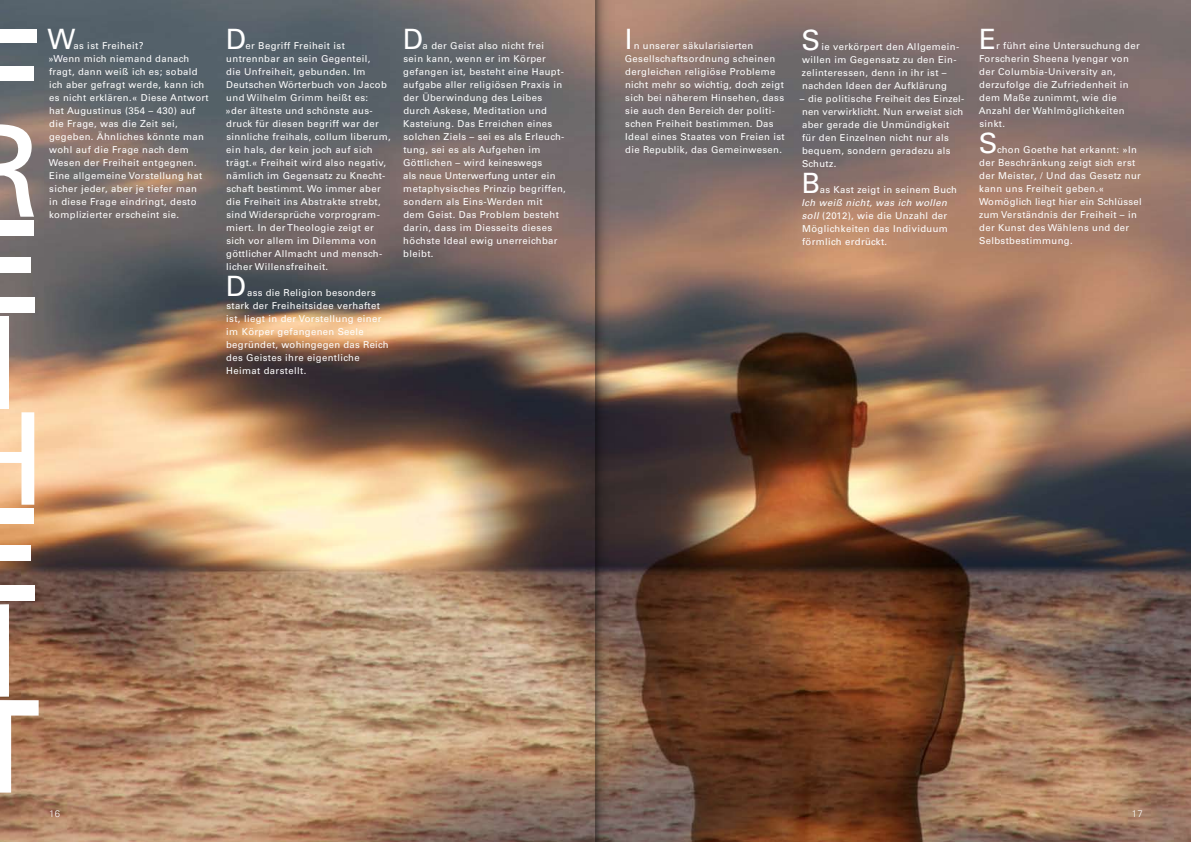
<style>
.page{position:relative;width:1191px;height:842px;background:#fff}
.page>*{position:absolute;margin:0;border:0;box-sizing:border-box;transform-origin:0 0}
.t1{font:28px "Univers";color:#fff}
.t2{font:9.5px/13px "Univers";letter-spacing:.04em;color:#fff}
.t3{font:300 9.5px "Univers";color:#fff}
.s1{font-style:italic}
</style>
<div class="page">
<img style="left:0;top:0;width:1191px;height:842px">
<div style="left:0;top:508px;width:33px;height:16px;background:#fff"></div>
<div style="left:0;top:221px;width:33px;height:15px;background:#fff"></div>
<div style="left:0;top:545px;width:31px;height:16px;background:#fff"></div>
<div style="left:0;top:258px;width:31px;height:15px;background:#fff"></div>
<div style="left:0;top:585px;width:35px;height:16px;background:#fff"></div>
<div style="left:0;top:298px;width:35px;height:15px;background:#fff"></div>
<svg style="left:0;top:700px;width:39px;height:93px"></svg>
<div style="left:0;top:604px;width:9px;height:93px;background:#fff"></div>
<svg style="left:0;top:412px;width:34px;height:93px"></svg>
<div style="left:0;top:316px;width:9px;height:93px;background:#fff"></div>
<div style="left:0;top:30px;width:36px;height:13px;background:#fff"></div>
<div style="left:0;top:67px;width:34px;height:14px;background:#fff"></div>
<svg style="left:0;top:124px;width:34px;height:93px"></svg>
<svg style="left:595px;top:0;width:29px;height:842px;background:#6f5a51"></svg>
<h1 class="t1" style="left:47px;top:23px;width:29px">W</h1>
<p class="t2" style="left:48px;top:40px;width:162px;text-indent:25px">as ist Freiheit?<br>»Wenn mich niemand danach fragt, dann weiß ich es; sobald ich aber gefragt werde, kann ich es nicht erklären.« Diese Antwort hat Augustinus (354 – 430) auf die Frage, was die Zeit sei, gegeben. Ähnliches könnte man wohl auf die Frage nach dem<br>Wesen der Freiheit entgegnen.<br>Eine allgemeine Vorstellung hat sicher jeder, aber je tiefer man<br>in diese Frage eindringt, desto komplizierter erscheint sie.</p>
<h1 class="t1" style="left:226px;top:23px;width:22px">D</h1>
<p class="t2" style="left:225px;top:40px;width:167px;text-indent:20px">er Begriff Freiheit ist untrennbar an sein Gegenteil,<br>die Unfreiheit, gebunden. Im<br>Deutschen Wörterbuch von Jacob und Wilhelm Grimm heißt es: »der älteste und schönste aus&shy;druck für diesen begriff war der sinnliche freihals, collum liberum, ein hals, der kein joch auf sich trägt.« Freiheit wird also negativ, nämlich im Gegensatz zu Knecht&shy;schaft bestimmt. Wo immer aber die Freiheit ins Abstrakte strebt, sind Widersprüche vorprogram&shy;miert. In der Theologie zeigt er sich vor allem im Dilemma von göttlicher Allmacht und mensch&shy;licher Willensfreiheit.</p>
<h1 class="t1" style="left:226px;top:270px;width:22px">D</h1>
<p class="t2" style="left:226px;top:287px;width:164px;text-indent:21px">ass die Religion besonders stark der Freiheitsidee verhaftet ist, liegt in der Vorstellung einer im Körper gefangenen Seele begründet, wohingegen das Reich des Geistes ihre eigentliche<br>Heimat darstellt.</p>
<h1 class="t1" style="left:403px;top:23px;width:22px">D</h1>
<p class="t2" style="left:403px;top:40px;width:164px;text-indent:20px">a der Geist also nicht frei sein kann, wenn er im Körper gefangen ist, besteht eine Haupt&shy;aufgabe aller religiösen Praxis in der Überwindung des Leibes durch Askese, Meditation und<br>Kasteiung. Das Erreichen eines solchen Ziels – sei es als Erleuch&shy;tung, sei es als Aufgehen im<br>Göttlichen – wird keineswegs<br>als neue Unterwerfung unter ein metaphysisches Prinzip begriffen, sondern als Eins-Werden mit<br>dem Geist. Das Problem besteht darin, dass im Diesseits dieses höchste Ideal ewig unerreichbar bleibt.</p>
<h1 class="t1" style="left:625px;top:23px;width:9px">I</h1>
<p class="t2" style="left:625px;top:40px;width:161px;text-indent:9px">n unserer säkularisierten<br>Gesellschaftsordnung scheinen dergleichen religiöse Probleme nicht mehr so wichtig, doch zeigt sich bei näherem Hinsehen, dass sie auch den Bereich der politi&shy;schen Freiheit bestimmen. Das<br>Ideal eines Staates von Freien ist die Republik, das Gemeinwesen.</p>
<h1 class="t1" style="left:801px;top:23px;width:20px">S</h1>
<p class="t2" style="left:802px;top:40px;width:159px;text-indent:19px">ie verkörpert den Allgemein&shy;willen im Gegensatz zu den Ein&shy;zelinteressen, denn in ihr ist – nachden Ideen der Aufklärung</p>
<p class="t2" style="left:800px;top:92px;width:166px">– die politische Freiheit des Einzel&shy;nen verwirklicht. Nun erweist sich aber gerade die Unmündigkeit<br>für den Einzelnen nicht nur als bequem, sondern geradezu als<br>Schutz.</p>
<h1 class="t1" style="left:801px;top:166px;width:20px">B</h1>
<p class="t2" style="left:819px;top:183px;width:139px">as Kast zeigt in seinem Buch</p>
<p class="t2" style="left:801px;top:196px;width:148px;text-align:justify"><span class="s1">Ich weiß nicht, was ich wollen soll</span> (2012), wie die Unzahl der Möglichkeiten das Individuum förmlich erdrückt.</p>
<h1 class="t1" style="left:979px;top:23px;width:19px">E</h1>
<p class="t2" style="left:978px;top:40px;width:163px;text-indent:17px">r führt eine Untersuchung der<br>Forscherin Sheena Iyengar von der Columbia-University an, derzufolge die Zufriedenheit in dem Maße zunimmt, wie die<br>Anzahl der Wahlmöglichkeiten sinkt.</p>
<h1 class="t1" style="left:978px;top:127px;width:20px">S</h1>
<p class="t2" style="left:979px;top:144px;width:164px;text-indent:18px">chon Goethe hat erkannt: »In der Beschränkung zeigt sich erst der Meister, / Und das Gesetz nur kann uns Freiheit geben.«<br>Womöglich liegt hier ein Schlüssel zum Verständnis der Freiheit – in der Kunst des Wählens und der<br>Selbstbestimmung.</p>
<p class="t3" style="left:49px;top:808px;width:12px">16</p>
<p class="t3" style="left:1131px;top:808px;width:12px">17</p>
</div>
